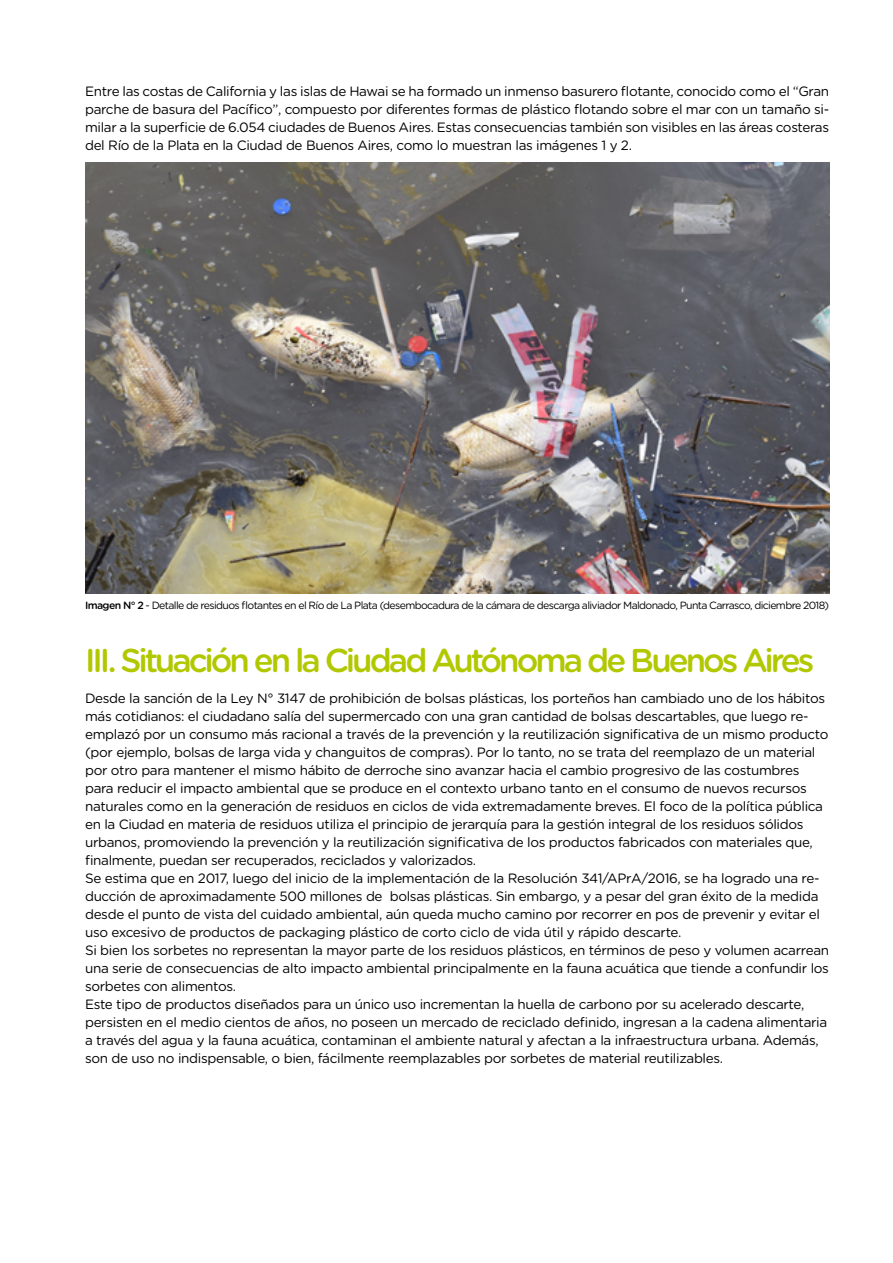
<style>
.page{position:relative;width:893px;height:1263px;background:#fff}
.page>*{position:absolute;margin:0;border:0;box-sizing:border-box;transform-origin:0 0}
.t1{font:500 33px "Gotham Rounded";letter-spacing:-.09em;color:#b1c800}
.t2{font:13.5px/18px "Gotham Rounded";letter-spacing:-.025em;color:#000;text-align:justify}
.t3{font:10.5px "Gotham Rounded";letter-spacing:-.06em;color:#000}
.s1{font-weight:500}
</style>
<div class="page">
<img style="left:85px;top:162px;width:744px;height:431px">
<p class="t2" style="left:85px;top:81px;width:746px">Entre las costas de California y las islas de Hawai se ha formado un inmenso basurero flotante, conocido como el “Gran parche de basura del Pacífico”, compuesto por diferentes formas de plástico flotando sobre el mar con un tamaño si&shy;milar a la superficie de 6.054 ciudades de Buenos Aires. Estas consecuencias también son visibles en las áreas costeras del Río de la Plata en la Ciudad de Buenos Aires, como lo muestran las imágenes 1 y 2.</p>
<p class="t3" style="left:85px;top:598px;width:746px"><span class="s1">Imagen N° 2</span> - Detalle de residuos flotantes en el Río de La Plata (desembocadura de la cámara de descarga aliviador Maldonado, Punta Carrasco, diciembre 2018)</p>
<h1 class="t1" style="left:85px;top:637px;width:731px">III. Situación en la Ciudad Autónoma de Buenos Aires</h1>
<p class="t2" style="left:85px;top:688px;width:746px;text-align:left">Desde la sanción de la Ley N° 3147 de prohibición de bolsas plásticas, los porteños han cambiado uno de los hábitos más cotidianos: el ciudadano salía del supermercado con una gran cantidad de bolsas descartables, que luego re&shy;emplazó por un consumo más racional a través de la prevención y la reutilización significativa de un mismo producto (por ejemplo, bolsas de larga vida y changuitos de compras). Por lo tanto, no se trata del reemplazo de un material por otro para mantener el mismo hábito de derroche sino avanzar hacia el cambio progresivo de las costumbres para reducir el impacto ambiental que se produce en el contexto urbano tanto en el consumo de nuevos recursos naturales como en la generación de residuos en ciclos de vida extremadamente breves. El foco de la política pública en la Ciudad en materia de residuos utiliza el principio de jerarquía para la gestión integral de los residuos sólidos urbanos, promoviendo la prevención y la reutilización significativa de los productos fabricados con materiales que, finalmente, puedan ser recuperados, reciclados y valorizados.<br>Se estima que en 2017, luego del inicio de la implementación de la Resolución 341/APrA/2016, se ha logrado una re&shy;ducción de aproximadamente 500 millones de bolsas plásticas. Sin embargo, y a pesar del gran éxito de la medida desde el punto de vista del cuidado ambiental, aún queda mucho camino por recorrer en pos de prevenir y evitar el uso excesivo de productos de packaging plástico de corto ciclo de vida útil y rápido descarte.<br>Si bien los sorbetes no representan la mayor parte de los residuos plásticos, en términos de peso y volumen acarrean una serie de consecuencias de alto impacto ambiental principalmente en la fauna acuática que tiende a confundir los sorbetes con alimentos.<br>Este tipo de productos diseñados para un único uso incrementan la huella de carbono por su acelerado descarte, persisten en el medio cientos de años, no poseen un mercado de reciclado definido, ingresan a la cadena alimentaria a través del agua y la fauna acuática, contaminan el ambiente natural y afectan a la infraestructura urbana. Además, son de uso no indispensable, o bien, fácilmente reemplazables por sorbetes de material reutilizables.</p>
</div>
